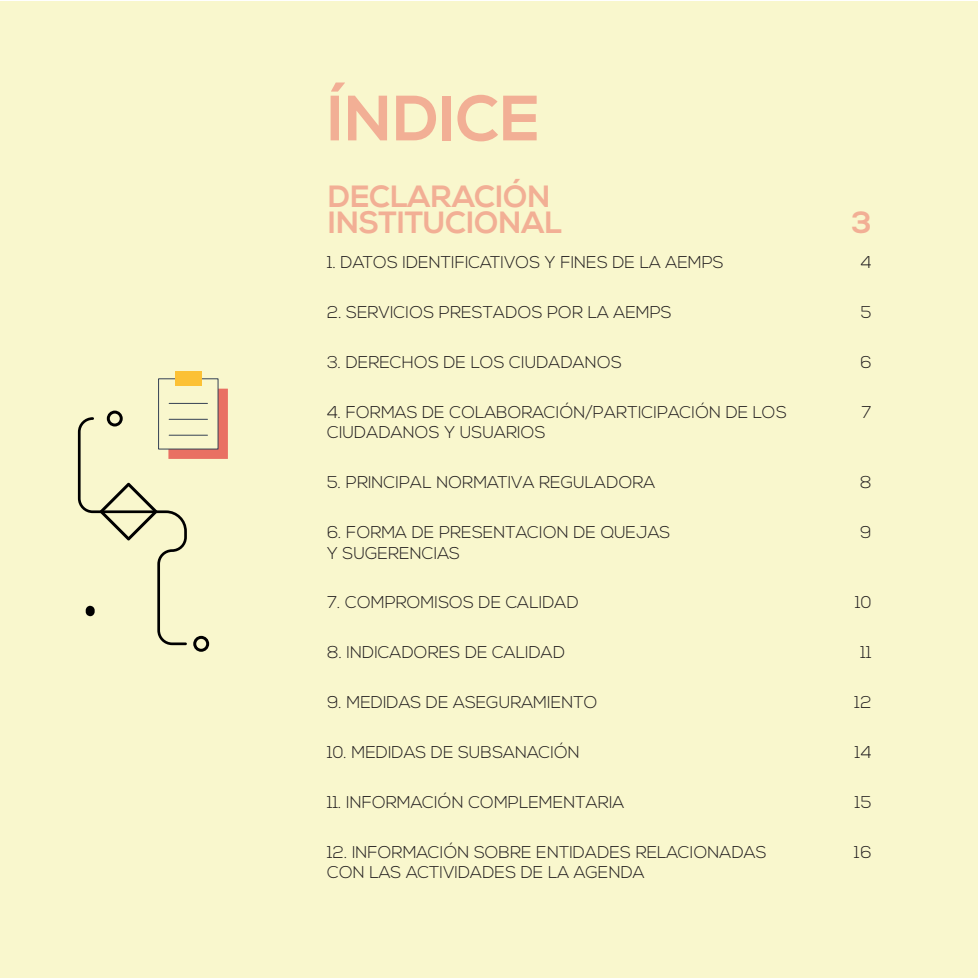
<style>
.page{position:relative;width:978px;height:978px;background:#fff}
.page>*{position:absolute;margin:0;border:0;box-sizing:border-box;transform-origin:0 0}
.ladillo_1{font:800 63.9px "Nexa";letter-spacing:-.025em;color:#f2af95}
.ladillo_2{font:800 30.6px/25.5px "Nexa";letter-spacing:-.025em;color:#f2af95}
.texto_indice{font:300 17.1px "Nexa";color:#231f20}
</style>
<div class="page">
<div style="left:0;top:1px;width:978px;height:977px;background:#f9f7cd"></div>
<svg style="left:78px;top:389px;width:150px;height:263px"></svg>
<div style="left:158px;top:378px;width:60px;height:71px;border:1px solid #354154"></div>
<div style="left:175px;top:372px;width:27px;height:14px;background:#fcc135"></div>
<hr style="left:169px;top:403px;width:38px;height:1px;background:#354154">
<hr style="left:169px;top:419px;width:38px;height:1px;background:#354154">
<hr style="left:169px;top:435px;width:38px;height:1px;background:#354154">
<h1 class="ladillo_1" style="left:325px;top:79px;width:217px">ÍNDICE</h1>
<h2 class="ladillo_2" style="left:327px;top:184px;width:236px">DECLARACIÓN<br>INSTITUCIONAL</h2>
<h2 class="ladillo_2" style="left:851px;top:210px;width:22px">3</h2>
<p class="texto_indice" style="left:327px;top:252px;width:398px">1. DATOS IDENTIFICATIVOS Y FINES DE LA AEMPS</p>
<p class="texto_indice" style="left:861px;top:252px;width:12px">4</p>
<p class="texto_indice" style="left:327px;top:302px;width:346px">2. SERVICIOS PRESTADOS POR LA AEMPS</p>
<p class="texto_indice" style="left:861px;top:302px;width:12px">5</p>
<p class="texto_indice" style="left:327px;top:352px;width:296px">3. DERECHOS DE LOS CIUDADANOS</p>
<p class="texto_indice" style="left:860px;top:352px;width:13px">6</p>
<p class="texto_indice" style="left:327px;top:402px;width:461px">4. FORMAS DE COLABORACIÓN/PARTICIPACIÓN DE LOS</p>
<p class="texto_indice" style="left:862px;top:402px;width:12px">7</p>
<p class="texto_indice" style="left:327px;top:423px;width:220px">CIUDADANOS Y USUARIOS</p>
<p class="texto_indice" style="left:327px;top:472px;width:330px">5. PRINCIPAL NORMATIVA REGULADORA</p>
<p class="texto_indice" style="left:860px;top:472px;width:13px">8</p>
<p class="texto_indice" style="left:327px;top:522px;width:345px">6. FORMA DE PRESENTACION DE QUEJAS</p>
<p class="texto_indice" style="left:860px;top:522px;width:13px">9</p>
<p class="texto_indice" style="left:327px;top:543px;width:134px">Y SUGERENCIAS</p>
<p class="texto_indice" style="left:327px;top:593px;width:253px">7. COMPROMISOS DE CALIDAD</p>
<p class="texto_indice" style="left:855px;top:593px;width:18px">10</p>
<p class="texto_indice" style="left:327px;top:643px;width:240px">8. INDICADORES DE CALIDAD</p>
<p class="texto_indice" style="left:860px;top:643px;width:13px">11</p>
<p class="texto_indice" style="left:327px;top:692px;width:272px">9. MEDIDAS DE ASEGURAMIENTO</p>
<p class="texto_indice" style="left:855px;top:692px;width:19px">12</p>
<p class="texto_indice" style="left:327px;top:742px;width:254px">10. MEDIDAS DE SUBSANACIÓN</p>
<p class="texto_indice" style="left:855px;top:742px;width:18px">14</p>
<p class="texto_indice" style="left:327px;top:792px;width:299px">11. INFORMACIÓN COMPLEMENTARIA</p>
<p class="texto_indice" style="left:855px;top:792px;width:18px">15</p>
<p class="texto_indice" style="left:327px;top:842px;width:441px">12. INFORMACIÓN SOBRE ENTIDADES RELACIONADAS</p>
<p class="texto_indice" style="left:854px;top:842px;width:19px">16</p>
<p class="texto_indice" style="left:327px;top:862px;width:319px">CON LAS ACTIVIDADES DE LA AGENDA</p>
</div>
